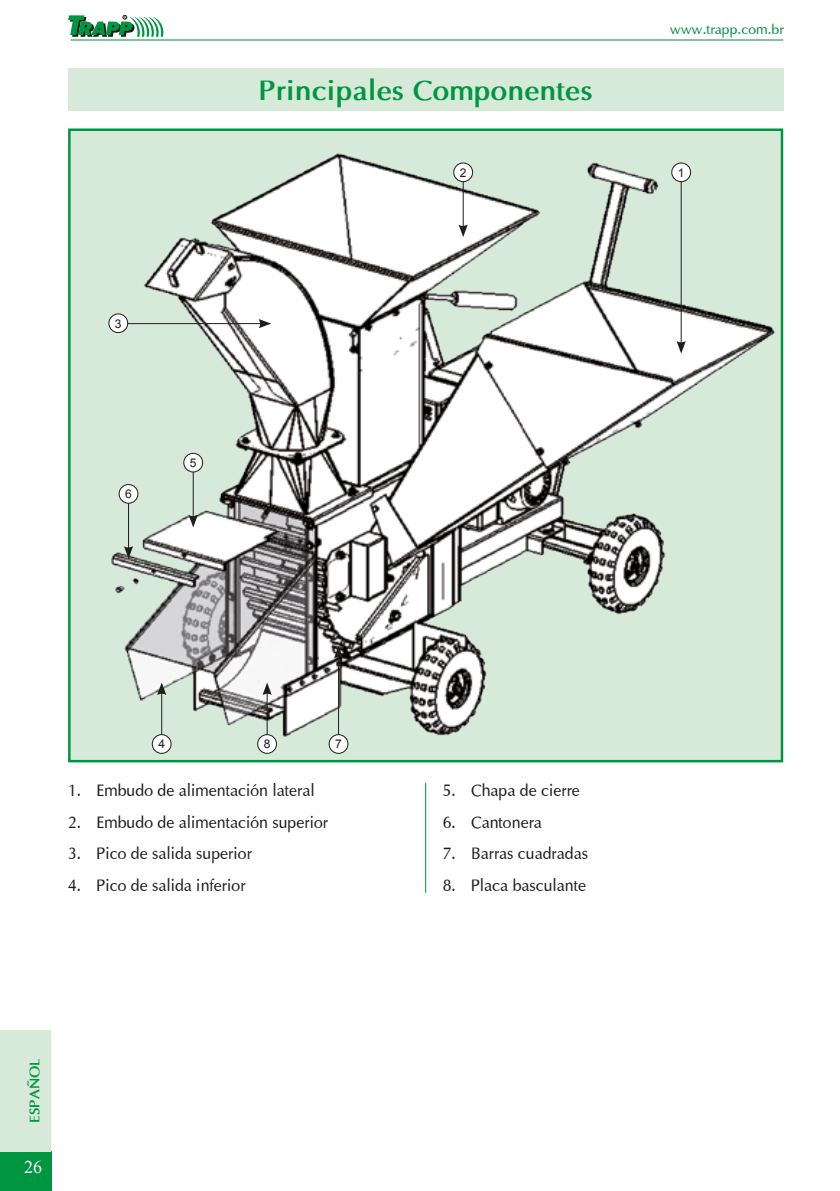
<style>
.page{position:relative;width:840px;height:1191px;background:#fff}
.page>*{position:absolute;margin:0;border:0;box-sizing:border-box;transform-origin:0 0}
.t1{font:700 28px "Optima";color:#009641}
.t2{font:18px "Times New Roman";color:#fff}
.t3{font:17px "Optima";color:#1d1d1b;scale:.94 1}
.t4{font:14px "Optima";color:#008e44}
.t5{font:700 14px "Optima";color:#009641}
.t6{font:12px "Arial";color:#1d1d1b}
</style>
<div class="page">
<div style="left:0;top:1151px;width:51px;height:40px;background:#009641"></div>
<div style="left:0;top:1029px;width:51px;height:122px;background:#d7ead9"></div>
<svg style="left:68px;top:15px;width:95px;height:22px"></svg>
<hr style="left:71px;top:40px;width:711px;height:1px;background:#008e44">
<div style="left:68px;top:68px;width:714px;height:43px;background:#d7ead9"></div>
<div style="left:69px;top:130px;width:712px;height:631px;background:#d7ead9"></div>
<img style="left:108px;top:153px;width:667px;height:601px">
<hr style="left:123px;top:323px;width:139px;height:1px;background:#1d1d1b">
<svg style="left:258px;top:319px;width:13px;height:9px"></svg>
<div style="left:109px;top:314px;width:19px;height:18px;background:#fff;border-radius:50%"></div>
<div style="left:108px;top:313px;width:20px;height:20px;border:1px solid #1d1d1b;border-radius:50%"></div>
<hr style="left:462px;top:171px;width:1px;height:57px;background:#1d1d1b">
<svg style="left:458px;top:224px;width:9px;height:13px"></svg>
<hr style="left:128px;top:492px;width:1px;height:57px;background:#1d1d1b">
<svg style="left:124px;top:546px;width:9px;height:12px"></svg>
<hr style="left:193px;top:461px;width:1px;height:57px;background:#1d1d1b">
<svg style="left:188px;top:515px;width:10px;height:12px"></svg>
<hr style="left:161px;top:692px;width:1px;height:56px;background:#1d1d1b">
<svg style="left:157px;top:682px;width:9px;height:13px"></svg>
<hr style="left:266px;top:692px;width:1px;height:56px;background:#1d1d1b">
<svg style="left:262px;top:682px;width:9px;height:13px"></svg>
<hr style="left:338px;top:655px;width:1px;height:93px;background:#1d1d1b">
<svg style="left:334px;top:645px;width:9px;height:13px"></svg>
<hr style="left:680px;top:171px;width:1px;height:173px;background:#1d1d1b">
<svg style="left:676px;top:341px;width:9px;height:12px"></svg>
<div style="left:453px;top:163px;width:19px;height:19px;background:#fff;border-radius:50%"></div>
<div style="left:453px;top:162px;width:20px;height:20px;border:1px solid #1d1d1b;border-radius:50%"></div>
<div style="left:119px;top:484px;width:19px;height:19px;background:#fff;border-radius:50%"></div>
<div style="left:119px;top:484px;width:19px;height:20px;border:1px solid #1d1d1b;border-radius:50%"></div>
<div style="left:184px;top:453px;width:18px;height:19px;background:#fff;border-radius:50%"></div>
<div style="left:183px;top:453px;width:20px;height:19px;border:1px solid #1d1d1b;border-radius:50%"></div>
<div style="left:152px;top:734px;width:19px;height:19px;background:#fff;border-radius:50%"></div>
<div style="left:152px;top:734px;width:19px;height:20px;border:1px solid #1d1d1b;border-radius:50%"></div>
<div style="left:257px;top:734px;width:19px;height:19px;background:#fff;border-radius:50%"></div>
<div style="left:257px;top:734px;width:20px;height:20px;border:1px solid #1d1d1b;border-radius:50%"></div>
<div style="left:329px;top:734px;width:19px;height:19px;background:#fff;border-radius:50%"></div>
<div style="left:328px;top:734px;width:20px;height:20px;border:1px solid #1d1d1b;border-radius:50%"></div>
<div style="left:671px;top:163px;width:19px;height:19px;background:#fff;border-radius:50%"></div>
<div style="left:671px;top:162px;width:19px;height:20px;border:1px solid #1d1d1b;border-radius:50%"></div>
<hr style="left:425px;top:783px;width:1px;height:109px;background:#008e44">
<p class="t6" style="left:115px;top:315px;width:8px">3</p>
<p class="t6" style="left:125px;top:486px;width:8px">6</p>
<p class="t6" style="left:190px;top:455px;width:8px">5</p>
<h1 class="t1" style="left:259px;top:74px;width:335px">Principales Componentes</h1>
<p class="t6" style="left:459px;top:165px;width:8px">2</p>
<p class="t4" style="left:669px;top:21px;width:115px">www.trapp.com.br</p>
<p class="t6" style="left:677px;top:165px;width:8px">1</p>
<p class="t6" style="left:158px;top:736px;width:8px">4</p>
<p class="t6" style="left:263px;top:736px;width:8px">8</p>
<p class="t6" style="left:335px;top:736px;width:8px">7</p>
<p class="t3" style="left:68px;top:780px;width:264px">1. Embudo de alimentación lateral</p>
<p class="t3" style="left:68px;top:811px;width:278px">2. Embudo de alimentación superior</p>
<p class="t3" style="left:68px;top:843px;width:197px">3. Pico de salida superior</p>
<p class="t3" style="left:68px;top:875px;width:190px">4. Pico de salida inferior</p>
<p class="t5" style="left:26px;top:1123px;width:66px;rotate:-90deg">ESPAÑOL</p>
<p class="t2" style="left:24px;top:1154px;width:20px">26</p>
<p class="t3" style="left:442px;top:780px;width:147px">5. Chapa de cierre</p>
<p class="t3" style="left:442px;top:811px;width:107px">6. Cantonera</p>
<p class="t3" style="left:442px;top:843px;width:156px">7. Barras cuadradas</p>
<p class="t3" style="left:442px;top:875px;width:154px">8. Placa basculante</p>
</div>
